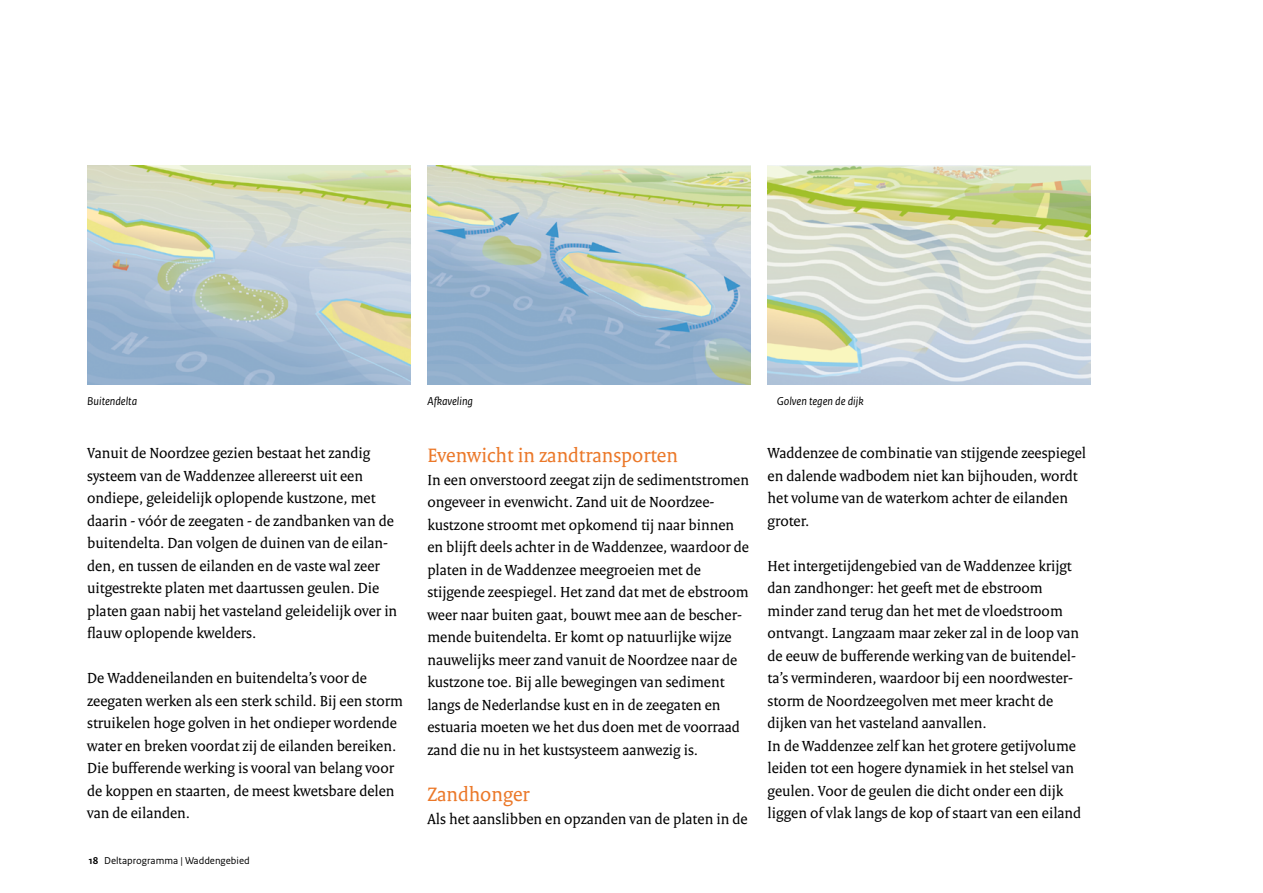
<style>
.page{position:relative;width:1263px;height:893px;background:#fff}
.page>*{position:absolute;margin:0;border:0;box-sizing:border-box;transform-origin:0 0}
.t1{font:21px "Rijksoverheid Serif";color:#eb7829}
.t2{font:15.75px/22.5px "Rijksoverheid Serif";color:#000}
.t3{font:italic 12px "Rijksoverheid Sans Text";color:#000}
.t4{font:10.5px "Rijksoverheid Sans Text";color:#000}
.s1{font-weight:700}
</style>
<div class="page">
<img style="left:87px;top:166px;width:323px;height:219px">
<img style="left:427px;top:166px;width:323px;height:219px">
<img style="left:768px;top:166px;width:323px;height:219px">
<p class="t3" style="left:87px;top:394px;width:52px">Buitendelta</p>
<p class="t3" style="left:427px;top:394px;width:47px">Afkaveling</p>
<p class="t3" style="left:777px;top:394px;width:88px">Golven tegen de dijk</p>
<p class="t2" style="left:87px;top:442px;width:312px">Vanuit de Noordzee gezien bestaat het zandig systeem van de Waddenzee allereerst uit een ondiepe, geleidelijk oplopende kustzone, met daarin - vóór de zeegaten - de zandbanken van de buitendelta. Dan volgen de duinen van de eilan&shy;den, en tussen de eilanden en de vaste wal zeer uitgestrekte platen met daartussen geulen. Die platen gaan nabij het vasteland geleidelijk over in flauw oplopende kwelders.</p>
<p class="t2" style="left:87px;top:667px;width:317px">De Waddeneilanden en buitendelta’s voor de zeegaten werken als een sterk schild. Bij een storm struikelen hoge golven in het ondieper wordende water en breken voordat zij de eilanden bereiken.<br>Die bufferende werking is vooral van belang voor de koppen en staarten, de meest kwetsbare delen van de eilanden.</p>
<p class="t4" style="left:89px;top:855px;width:162px"><span class="s1">18</span> Deltaprogramma | Waddengebied</p>
<h1 class="t1" style="left:427px;top:443px;width:252px">Evenwicht in zandtransporten</h1>
<p class="t2" style="left:427px;top:468px;width:323px">In een onverstoord zeegat zijn de sedimentstromen ongeveer in evenwicht. Zand uit de Noordzee&shy;kustzone stroomt met opkomend tij naar binnen en blijft deels achter in de Waddenzee, waardoor de platen in de Waddenzee meegroeien met de stijgende zeespiegel. Het zand dat met de ebstroom weer naar buiten gaat, bouwt mee aan de bescher&shy;mende buitendelta. Er komt op natuurlijke wijze nauwelijks meer zand vanuit de Noordzee naar de kustzone toe. Bij alle bewegingen van sediment langs de Nederlandse kust en in de zeegaten en estuaria moeten we het dus doen met de voorraad zand die nu in het kustsysteem aanwezig is.</p>
<h1 class="t1" style="left:427px;top:782px;width:104px">Zandhonger</h1>
<p class="t2" style="left:427px;top:807px;width:322px">Als het aanslibben en opzanden van de platen in de</p>
<p class="t2" style="left:767px;top:442px;width:320px">Waddenzee de combinatie van stijgende zeespiegel en dalende wadbodem niet kan bijhouden, wordt het volume van de waterkom achter de eilanden groter.</p>
<p class="t2" style="left:767px;top:554px;width:315px">Het intergetijdengebied van de Waddenzee krijgt dan zandhonger: het geeft met de ebstroom minder zand terug dan het met de vloedstroom ontvangt. Langzaam maar zeker zal in de loop van de eeuw de bufferende werking van de buitendel&shy;ta’s verminderen, waardoor bij een noordwester&shy;storm de Noordzeegolven met meer kracht de dijken van het vasteland aanvallen.<br>In de Waddenzee zelf kan het grotere getijvolume leiden tot een hogere dynamiek in het stelsel van geulen. Voor de geulen die dicht onder een dijk liggen of vlak langs de kop of staart van een eiland</p>
</div>
